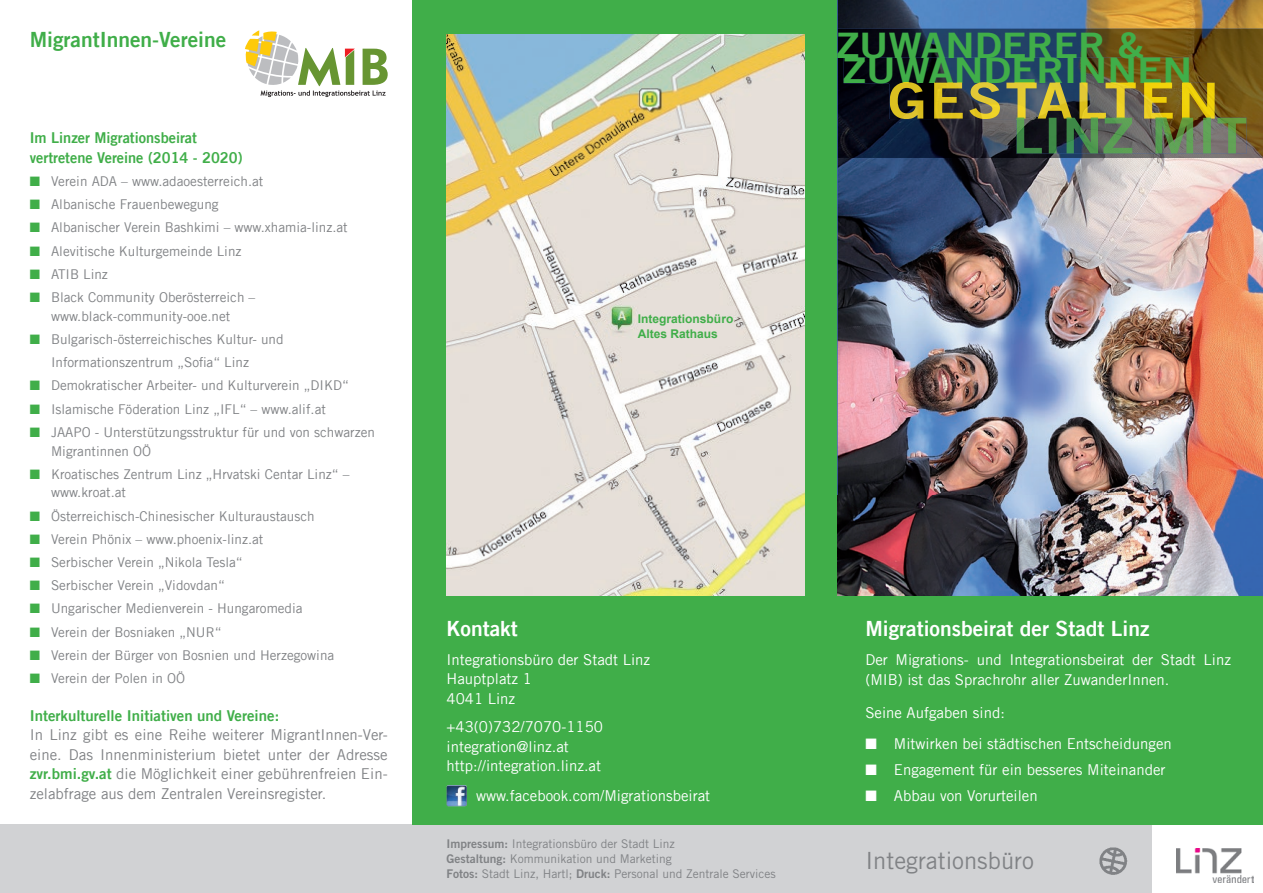
<style>
.page{position:relative;width:1263px;height:893px;background:#fff}
.page>*{position:absolute;margin:0;border:0;box-sizing:border-box;transform-origin:0 0}
.t1{font:35.4px "Trade Gothic Bold Two";color:#40ae49;scale:1.16 1}
.t2{font:35.25px "Trade Gothic Bold Two";color:#40ae49;scale:1.15 1}
.t3{font:23.7px "Trade Gothic LT Std";color:#808285}
.t4{font:21px "Trade Gothic Bold Two";color:#fff}
.t5{font:21px "Trade Gothic Bold Two";color:#40ae49}
.t6{font:15px/19.5px "Trade Gothic";color:#fff}
.t7{font:15px/19.5px "Trade Gothic";color:#808285;text-align:justify}
.t8{font:15px/20.2px "Trade Gothic Bold Two";color:#40ae49}
.t9{font:13.5px/18.8px "Trade Gothic";color:#808285}
.t10{font:12px/15px "Trade Gothic LT Std";color:#808285}
.t11{font:700 12px/14.7px "Arial";color:#40ae49}
.s1{color:#40ae49}
.s2{font-family:"Trade Gothic Bold Two";color:#40ae49}
.s3{font-family:"Trade Gothic LT Std Bd 2"}
</style>
<div class="page">
<div style="left:0;top:825px;width:1152px;height:68px;background:#d1d2d4"></div>
<img style="left:1176px;top:849px;width:78px;height:34px">
<img style="left:1099px;top:847px;width:28px;height:28px">
<div style="left:412px;top:0;width:851px;height:825px;background:#40ae49"></div>
<img style="left:446px;top:34px;width:358px;height:561px">
<img style="left:446px;top:785px;width:21px;height:21px">
<img style="left:838px;top:0;width:425px;height:29px">
<img style="left:891px;top:158px;width:372px;height:338px">
<img style="left:838px;top:496px;width:425px;height:99px">
<img style="left:838px;top:158px;width:53px;height:339px">
<img style="left:838px;top:29px;width:425px;height:129px">
<img style="left:844px;top:57px;width:345px;height:26px">
<svg style="left:245px;top:30px;width:143px;height:67px"></svg>
<img style="left:890px;top:82px;width:325px;height:37px">
<img style="left:890px;top:82px;width:299px;height:1px">
<img style="left:1016px;top:118px;width:230px;height:36px">
<img style="left:1016px;top:118px;width:199px;height:1px">
<h3 class="t5" style="left:30px;top:27px;width:198px">MigrantInnen-Vereine</h3>
<p class="t8" style="left:30px;top:127px;width:214px">Im Linzer Migrationsbeirat vertretene Vereine (2014 - 2020)</p>
<p class="t9" style="left:30px;top:172px;width:235px"><span class="s1">■</span> Verein ADA – www.adaoesterreich.at</p>
<p class="t9" style="left:30px;top:195px;width:190px"><span class="s1">■</span> Albanische Frauenbewegung</p>
<p class="t9" style="left:30px;top:218px;width:320px"><span class="s1">■</span> Albanischer Verein Bashkimi – www.xhamia-linz.at</p>
<p class="t9" style="left:30px;top:241px;width:213px"><span class="s1">■</span> Alevitische Kulturgemeinde Linz</p>
<p class="t9" style="left:30px;top:264px;width:80px"><span class="s1">■</span> ATIB Linz</p>
<p class="t9" style="left:30px;top:288px;width:227px;text-align:center"><span class="s1">■</span> Black Community Oberösterreich – www.black-community-ooe.net</p>
<p class="t9" style="left:51px;top:327px;width:234px;line-height:23.2px;text-indent:-21px"><span class="s1">■</span> Bulgarisch-österreichisches Kultur- und<br>Informationszentrum „Sofia“ Linz</p>
<p class="t9" style="left:30px;top:376px;width:321px"><span class="s1">■</span> Demokratischer Arbeiter- und Kulturverein „DIKD“</p>
<p class="t9" style="left:30px;top:399px;width:298px"><span class="s1">■</span> Islamische Föderation Linz „IFL“ – www.alif.at</p>
<p class="t9" style="left:51px;top:422px;width:325px;text-indent:-21px"><span class="s1">■</span> JAAPO - Unterstützungsstruktur für und von schwarzen<br>Migrantinnen OÖ</p>
<p class="t9" style="left:51px;top:464px;width:300px;text-indent:-21px"><span class="s1">■</span> Kroatisches Zentrum Linz „Hrvatski Centar Linz“ – www.kroat.at</p>
<p class="t9" style="left:30px;top:506px;width:286px"><span class="s1">■</span> Österreichisch-Chinesischer Kulturaustausch</p>
<p class="t9" style="left:30px;top:529px;width:235px"><span class="s1">■</span> Verein Phönix – www.phoenix-linz.at</p>
<p class="t9" style="left:30px;top:553px;width:214px"><span class="s1">■</span> Serbischer Verein „Nikola Tesla“</p>
<p class="t9" style="left:30px;top:576px;width:197px"><span class="s1">■</span> Serbischer Verein „Vidovdan“</p>
<p class="t9" style="left:30px;top:599px;width:274px"><span class="s1">■</span> Ungarischer Medienverein - Hungaromedia</p>
<p class="t9" style="left:30px;top:622px;width:193px"><span class="s1">■</span> Verein der Bosniaken „NUR“</p>
<p class="t9" style="left:30px;top:646px;width:306px"><span class="s1">■</span> Verein der Bürger von Bosnien und Herzegowina</p>
<p class="t9" style="left:30px;top:669px;width:157px"><span class="s1">■</span> Verein der Polen in OÖ</p>
<p class="t8" style="left:30px;top:705px;width:251px">Interkulturelle Initiativen und Vereine:</p>
<p class="t7" style="left:30px;top:725px;width:359px">In Linz gibt es eine Reihe weiterer MigrantInnen-Ver&shy;eine. Das Innenministerium bietet unter der Adresse <span class="s2">zvr.bmi.gv.at</span> die Möglichkeit einer gebührenfreien Ein&shy;zelabfrage aus dem Zentralen Vereinsregister.</p>
<p class="t11" style="left:638px;top:312px;width:97px">Integrationsbüro<br>Altes Rathaus</p>
<h3 class="t4" style="left:446px;top:615px;width:73px">Kontakt</h3>
<p class="t6" style="left:446px;top:649px;width:205px">Integrationsbüro der Stadt Linz<br>Hauptplatz 1<br>4041 Linz</p>
<p class="t6" style="left:446px;top:717px;width:158px">+43(0)732/7070-1150 integration@linz.at http://integration.linz.at</p>
<p class="t6" style="left:476px;top:786px;width:236px">www.facebook.com/Migrationsbeirat</p>
<p class="t10" style="left:446px;top:836px;width:331px"><span class="s3">Impressum:</span> Integrationsbüro der Stadt Linz<br><span class="s3">Gestaltung:</span> Kommunikation und Marketing<br><span class="s3">Fotos:</span> Stadt Linz, Hartl; <span class="s3">Druck:</span> Personal und Zentrale Services</p>
<h2 class="t2" style="left:837px;top:24px;width:269px">ZUWANDERER &amp;</h2>
<h1 class="t1" style="left:843px;top:48px;width:302px">ZUWANDERINNEN</h1>
<h3 class="t4" style="left:865px;top:615px;width:286px">Migrationsbeirat der Stadt Linz</h3>
<p class="t6" style="left:865px;top:650px;width:367px">Der Migrations- und Integrationsbeirat der Stadt Linz (MIB) ist das Sprachrohr aller ZuwanderInnen.</p>
<p class="t6" style="left:865px;top:703px;width:141px">Seine Aufgaben sind:</p>
<p class="t6" style="left:865px;top:733px;width:308px">■ Mitwirken bei städtischen Entscheidungen</p>
<p class="t6" style="left:865px;top:759px;width:302px">■ Engagement für ein besseres Miteinander</p>
<p class="t6" style="left:865px;top:786px;width:174px">■ Abbau von Vorurteilen</p>
<h3 class="t3" style="left:865px;top:846px;width:170px">Integrationsbüro</h3>
</div>
